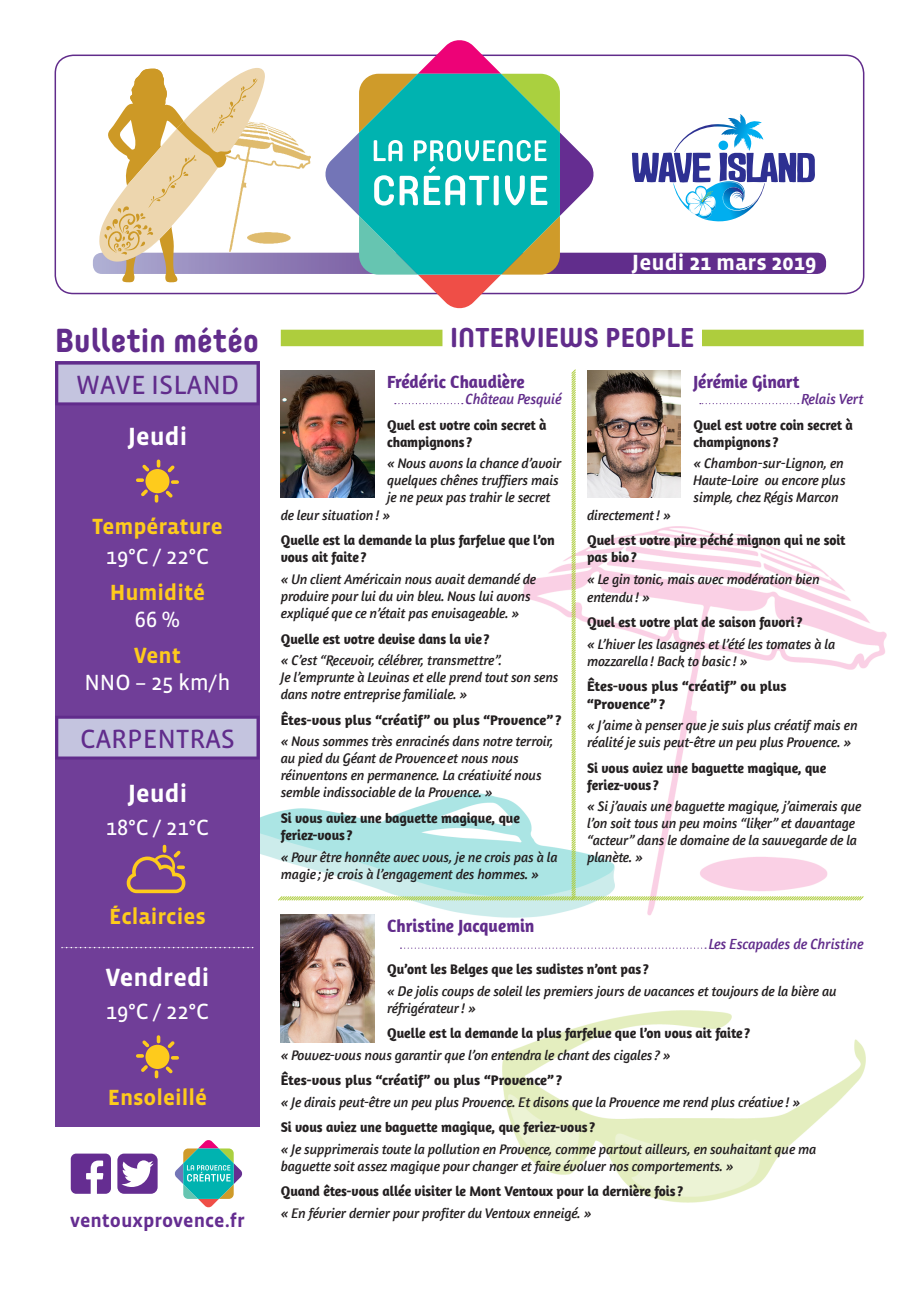
<style>
.page{position:relative;width:919px;height:1289px;background:#fff}
.page>*{position:absolute;margin:0;border:0;box-sizing:border-box;transform-origin:0 0}
.t1{font:700 33px "Core Mellow 65";color:#612c8b}
.t2{font:27px "Vista Sans Reg";color:#612c8c}
.t3{font:700 27px "Core Mellow 65";color:#612c8b}
.t4{font:700 25.5px "Vista Sans";color:#fff}
.t5{font:700 22.5px "Vista Sans";color:#fecb1c}
.t6{font:22.5px "Vista Sans Reg";color:#fff}
.t7{font:700 22.5px "Vista Sans";color:#fff}
.t8{font:700 19.5px "Vista Sans";color:#652d91}
.t9{font:700 18px "Amaranth";color:#612c8b;scale:.95 1}
.t10{font:italic 15px "Amaranth";color:#612c8b;scale:.95 1}
.t11{font:italic 14.25px/17.1px "Amaranth";letter-spacing:-.005em;color:#231f20;scale:.96 1}
.t12{font:700 14.25px/17.1px "Amaranth";letter-spacing:-.005em;color:#231f20;scale:.96 1}
.t13{font:700 14.25px/17.1px "Amaranth";letter-spacing:-.005em;color:#231f20}
</style>
<div class="page">
<img style="left:502px;top:1010px;width:363px;height:192px">
<img style="left:647px;top:615px;width:239px;height:300px">
<img style="left:259px;top:793px;width:337px;height:124px">
<svg style="left:400px;top:947px;width:306px;height:1px"></svg>
<div style="left:281px;top:330px;width:161px;height:16px;background:#aecd3d"></div>
<div style="left:702px;top:330px;width:161px;height:16px;background:#aecd3d"></div>
<svg style="left:93px;top:40px;width:733px;height:269px"></svg>
<img style="left:281px;top:914px;width:93px;height:128px">
<svg style="left:277px;top:369px;width:587px;height:532px"></svg>
<div style="left:55px;top:361px;width:204px;height:766px;background:#703e98"></div>
<svg style="left:55px;top:716px;width:204px;height:43px;background:#b5add2"></svg>
<svg style="left:127px;top:846px;width:58px;height:47px"></svg>
<svg style="left:138px;top:1037px;width:40px;height:39px"></svg>
<div style="left:147px;top:1046px;width:21px;height:21px;background:#fecb1c;border-radius:50%"></div>
<div style="left:145px;top:1044px;width:24px;height:24px;border:4px solid #fecb1c;border-radius:50%"></div>
<svg style="left:138px;top:461px;width:40px;height:40px"></svg>
<div style="left:147px;top:471px;width:21px;height:20px;background:#fecb1c;border-radius:50%"></div>
<div style="left:145px;top:469px;width:24px;height:24px;border:4px solid #fecb1c;border-radius:50%"></div>
<svg style="left:55px;top:362px;width:204px;height:43px;background:#b5add2"></svg>
<svg style="left:62px;top:946px;width:191px;height:2px"></svg>
<svg style="left:117px;top:1153px;width:41px;height:40px"></svg>
<svg style="left:71px;top:1153px;width:40px;height:40px"></svg>
<svg style="left:174px;top:1140px;width:68px;height:67px"></svg>
<h1 class="t1" style="left:55px;top:315px;width:205px">Bulletin météo</h1>
<h2 class="t2" style="left:76px;top:371px;width:165px">WAVE ISLAND</h2>
<h3 class="t4" style="left:128px;top:423px;width:61px">Jeudi</h3>
<h3 class="t5" style="left:92px;top:515px;width:132px">Température</h3>
<h3 class="t6" style="left:106px;top:545px;width:104px">19°C / 22°C</h3>
<h3 class="t5" style="left:110px;top:581px;width:97px">Humidité</h3>
<h3 class="t6" style="left:135px;top:608px;width:47px">66 %</h3>
<h3 class="t5" style="left:134px;top:644px;width:49px">Vent</h3>
<h3 class="t6" style="left:84px;top:671px;width:148px">NNO – 25 km/h</h3>
<h2 class="t2" style="left:80px;top:725px;width:156px">CARPENTRAS</h2>
<h3 class="t4" style="left:128px;top:780px;width:61px">Jeudi</h3>
<h3 class="t6" style="left:106px;top:815px;width:104px">18°C / 21°C</h3>
<h3 class="t5" style="left:109px;top:905px;width:98px">Éclaircies</h3>
<h3 class="t4" style="left:106px;top:964px;width:105px">Vendredi</h3>
<h3 class="t6" style="left:106px;top:1000px;width:104px">19°C / 22°C</h3>
<h3 class="t5" style="left:108px;top:1085px;width:101px">Ensoleillé</h3>
<h3 class="t8" style="left:70px;top:1210px;width:176px">ventouxprovence.fr</h3>
<h3 class="t7" style="left:632px;top:250px;width:186px">Jeudi 21 mars 2019</h3>
<h2 class="t3" style="left:450px;top:317px;width:245px">INTERVIEWS PEOPLE</h2>
<p class="t9" style="left:387px;top:370px;width:146px">Frédéric Chaudière</p>
<p class="t10" style="left:465px;top:390px;width:103px">Château Pesquié</p>
<p class="t12" style="left:387px;top:416px;width:167px">Quel est votre coin secret à champignons ?</p>
<p class="t11" style="left:387px;top:455px;width:183px">« Nous avons la chance d’avoir</p>
<p class="t11" style="left:387px;top:472px;width:180px">quelques chênes truffiers mais</p>
<p class="t11" style="left:387px;top:489px;width:171px">je ne peux pas trahir le secret</p>
<p class="t11" style="left:281px;top:506px;width:115px">de leur situation! »</p>
<p class="t12" style="left:281px;top:531px;width:287px">Quelle est la demande la plus farfelue que l’on vous ait faite?</p>
<p class="t11" style="left:281px;top:570px;width:267px">« Un client Américain nous avait demandé de produire pour lui du vin bleu. Nous lui avons expliqué que ce n’était pas envisageable. »</p>
<p class="t12" style="left:281px;top:629px;width:219px">Quelle est votre devise dans la vie?</p>
<p class="t11" style="left:281px;top:651px;width:291px">« C’est “Recevoir, célébrer, transmettre”.<br>Je l’emprunte à Levinas et elle prend tout son sens dans notre entreprise familiale. »</p>
<p class="t13" style="left:281px;top:711px;width:282px">Êtes-vous plus “créatif” ou plus “Provence” ?</p>
<p class="t11" style="left:281px;top:732px;width:286px">« Nous sommes très enracinés dans notre terroir, au pied du Géant de Provence et nous nous réinventons en permanence. La créativité nous semble indissociable de la Provence. »</p>
<p class="t12" style="left:281px;top:809px;width:251px">Si vous aviez une baguette magique, que feriez-vous ?</p>
<p class="t11" style="left:281px;top:848px;width:290px">« Pour être honnête avec vous, je ne crois pas à la magie ; je crois à l’engagement des hommes. »</p>
<p class="t9" style="left:387px;top:914px;width:156px">Christine Jacquemin</p>
<p class="t9" style="left:693px;top:370px;width:113px">Jérémie Ginart</p>
<p class="t10" style="left:801px;top:390px;width:67px">Relais Vert</p>
<p class="t12" style="left:693px;top:416px;width:167px">Quel est votre coin secret à champignons ?</p>
<p class="t11" style="left:693px;top:455px;width:160px">« Chambon-sur-Lignon, en<br>Haute-Loire… ou encore plus simple, chez Régis Marcon</p>
<p class="t11" style="left:587px;top:506px;width:89px">directement! »</p>
<p class="t12" style="left:587px;top:531px;width:271px">Quel est votre pire péché mignon qui ne soit pas bio?</p>
<p class="t11" style="left:587px;top:570px;width:244px;line-height:18px">« Le gin tonic, mais avec modération bien entendu! »</p>
<p class="t12" style="left:587px;top:613px;width:226px">Quel est votre plat de saison favori ?</p>
<p class="t11" style="left:587px;top:635px;width:260px">« L’hiver les lasagnes et l’été les tomates à la mozzarella! Back to basic ! »</p>
<p class="t13" style="left:587px;top:677px;width:201px">Êtes-vous plus “créatif” ou plus “Provence” ?</p>
<p class="t11" style="left:587px;top:716px;width:283px">« J’aime à penser que je suis plus créatif mais en réalité je suis peut-être un peu plus Provence. »</p>
<p class="t12" style="left:587px;top:758px;width:251px">Si vous aviez une baguette magique, que feriez-vous ?</p>
<p class="t11" style="left:587px;top:797px;width:287px">« Si j’avais une baguette magique, j’aimerais que l’on soit tous un peu moins “liker” et davantage “acteur” dans le domaine de la sauvegarde de la planète. »</p>
<p class="t10" style="left:708px;top:934px;width:164px">Les Escapades de Christine</p>
<p class="t12" style="left:387px;top:960px;width:274px">Qu’ont les Belges que les sudistes n’ont pas ?</p>
<p class="t11" style="left:387px;top:982px;width:469px">« De jolis coups de soleil les premiers jours de vacances et toujours de la bière au réfrigérateur! »</p>
<p class="t12" style="left:387px;top:1024px;width:380px">Quelle est la demande la plus farfelue que l’on vous ait faite?</p>
<p class="t11" style="left:281px;top:1046px;width:408px">« Pouvez-vous nous garantir que l’on entendra le chant des cigales ? »</p>
<p class="t13" style="left:281px;top:1071px;width:283px">Êtes-vous plus “créatif” ou plus “Provence” ?</p>
<p class="t11" style="left:281px;top:1093px;width:542px">« Je dirais peut-être un peu plus Provence. Et disons que la Provence me rend plus créative! »</p>
<p class="t12" style="left:281px;top:1118px;width:329px">Si vous aviez une baguette magique, que feriez-vous ?</p>
<p class="t11" style="left:281px;top:1140px;width:559px">« Je supprimerais toute la pollution en Provence, comme partout ailleurs, en souhaitant que ma baguette soit assez magique pour changer et faire évoluer nos comportements. »</p>
<p class="t12" style="left:281px;top:1182px;width:421px">Quand êtes-vous allée visiter le Mont Ventoux pour la dernière fois ?</p>
<p class="t11" style="left:281px;top:1204px;width:325px">« En février dernier pour profiter du Ventoux enneigé. »</p>
</div>
